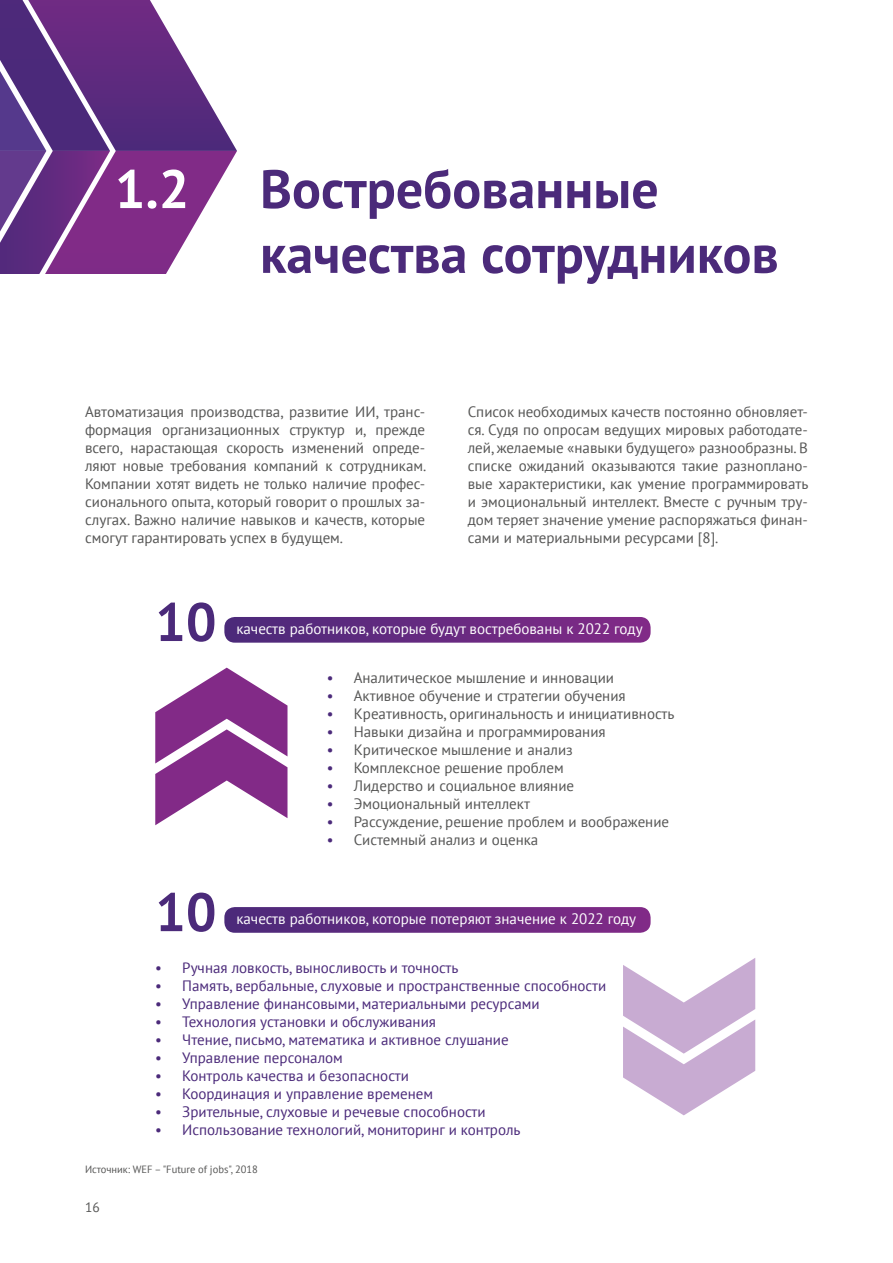
<style>
.page{position:relative;width:893px;height:1263px;background:#fff}
.page>*{position:absolute;margin:0;border:0;box-sizing:border-box;transform-origin:0 0}
.t1{font:700 54px/64.8px "PT Sans";color:#4b2a7a}
.t2{font:700 54px "PT Sans";color:#fff}
.t3{font:15px/18px "PT Sans";color:#565655;text-align:justify}
.t4{font:15px "PT Sans";color:#4b2a7a}
.t5{font:15px "PT Sans";color:#fff}
.t6{font:13.5px "PT Sans";color:#565655}
.t7{font:10.5px "PT Sans";color:#565655}
.s1{color:#4b2a7a}
</style>
<div class="page">
<svg style="left:0;top:0;width:237px;height:274px"></svg>
<svg style="left:224px;top:617px;width:427px;height:26px;background:#6a2e83"></svg>
<svg style="left:224px;top:907px;width:427px;height:26px;background:#692e83"></svg>
<svg style="left:155px;top:668px;width:132px;height:157px"></svg>
<svg style="left:623px;top:958px;width:132px;height:157px"></svg>
<h1 class="t2" style="left:115px;top:154px;width:76px">1.2</h1>
<h1 class="t1" style="left:260px;top:156px;width:520px">Востребованные качества сотрудников</h1>
<p class="t3" style="left:85px;top:402px;width:343px">Автоматизация производства, развитие ИИ, транс&shy;формация организационных структур и, прежде всего, нарастающая скорость изменений опреде&shy;ляют новые требования компаний к сотрудникам.<br>Компании хотят видеть не только наличие профес&shy;сионального опыта, который говорит о прошлых за&shy;слугах. Важно наличие навыков и качеств, которые смогут гарантировать успех в будущем.</p>
<p class="t3" style="left:468px;top:402px;width:342px">Список необходимых качеств постоянно обновляет&shy;ся. Судя по опросам ведущих мировых работодате&shy;лей, желаемые «навыки будущего» разнообразны. В списке ожиданий оказываются такие разноплано&shy;вые характеристики, как умение программировать и эмоциональный интеллект. Вместе с ручным тру&shy;дом теряет значение умение распоряжаться финан&shy;сами и материальными ресурсами [8].</p>
<h1 class="t1" style="left:155px;top:589px;width:63px">10</h1>
<h1 class="t1" style="left:155px;top:879px;width:63px">10</h1>
<p class="t5" style="left:236px;top:619px;width:408px">качеств работников, которые будут востребованы к 2022 году</p>
<p class="t3" style="left:327px;top:668px;width:289px"><span class="s1">•</span> Аналитическое мышление и инновации</p>
<p class="t3" style="left:327px;top:686px;width:300px"><span class="s1">•</span> Активное обучение и стратегии обучения</p>
<p class="t3" style="left:327px;top:704px;width:349px"><span class="s1">•</span> Креативность, оригинальность и инициативность</p>
<p class="t3" style="left:327px;top:722px;width:280px"><span class="s1">•</span> Навыки дизайна и программирования</p>
<p class="t3" style="left:327px;top:740px;width:248px"><span class="s1">•</span> Критическое мышление и анализ</p>
<p class="t3" style="left:327px;top:758px;width:238px"><span class="s1">•</span> Комплексное решение проблем</p>
<p class="t3" style="left:327px;top:776px;width:249px"><span class="s1">•</span> Лидерство и социальное влияние</p>
<p class="t3" style="left:327px;top:794px;width:205px"><span class="s1">•</span> Эмоциональный интеллект</p>
<p class="t3" style="left:327px;top:812px;width:344px"><span class="s1">•</span> Рассуждение, решение проблем и воображение</p>
<p class="t3" style="left:327px;top:830px;width:213px"><span class="s1">•</span> Системный анализ и оценка</p>
<p class="t5" style="left:236px;top:909px;width:401px">качеств работников, которые потеряют значение к 2022 году</p>
<p class="t4" style="left:155px;top:958px;width:305px">• Ручная ловкость, выносливость и точность</p>
<p class="t4" style="left:155px;top:976px;width:452px">• Память, вербальные, слуховые и пространственные способности</p>
<p class="t4" style="left:155px;top:994px;width:386px">• Управление финансовыми, материальными ресурсами</p>
<p class="t4" style="left:155px;top:1012px;width:282px">• Технология установки и обслуживания</p>
<p class="t4" style="left:155px;top:1030px;width:355px">• Чтение, письмо, математика и активное слушание</p>
<p class="t4" style="left:155px;top:1048px;width:189px">• Управление персоналом</p>
<p class="t4" style="left:155px;top:1066px;width:255px">• Контроль качества и безопасности</p>
<p class="t4" style="left:155px;top:1084px;width:279px">• Координация и управление временем</p>
<p class="t4" style="left:155px;top:1102px;width:332px">• Зрительные, слуховые и речевые способности</p>
<p class="t4" style="left:155px;top:1120px;width:367px">• Использование технологий, мониторинг и контроль</p>
<p class="t7" style="left:85px;top:1162px;width:174px">Источник: WEF – "Future of jobs", 2018</p>
<p class="t6" style="left:85px;top:1198px;width:16px">16</p>
</div>
